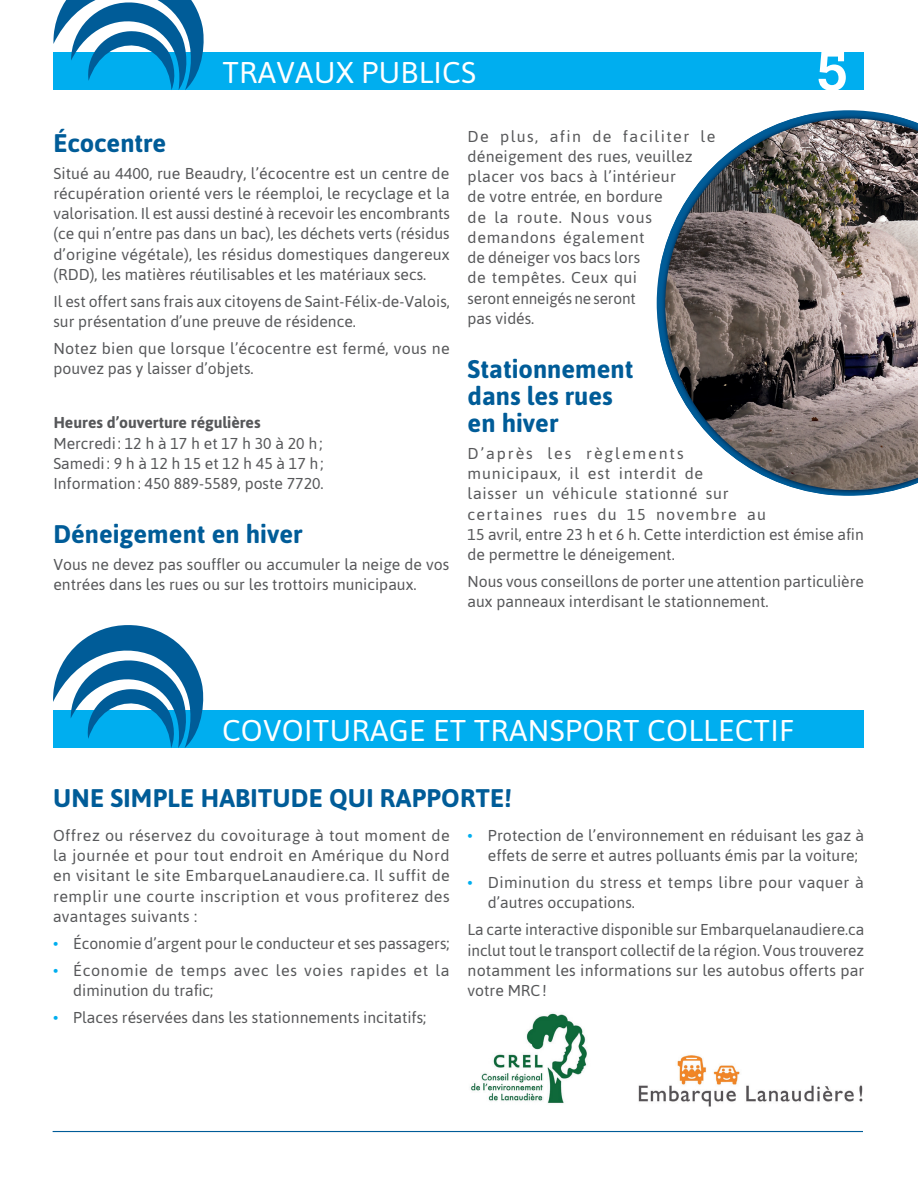
<style>
.page{position:relative;width:918px;height:1187px;background:#fff}
.page>*{position:absolute;margin:0;border:0;box-sizing:border-box;transform-origin:0 0}
.t1{font:500 55.5px "Boton";color:#fff}
.t2{font:30px "Asap";letter-spacing:.01em;color:#fff}
.t3{font:700 25.5px/27px "Asap";color:#005c98}
.t4{font:15.75px/20.2px "Asap";color:#57585a}
.t5{font:15.75px/20.2px "Asap";letter-spacing:.045em;color:#57585a}
.t6{font:15.75px/20.2px "Asap";letter-spacing:.02em;color:#57585a}
.t7{font:15.75px/20.2px "Asap";letter-spacing:.04em;color:#57585a}
.t8{font:700 15.75px "Asap";color:#57585a}
.s1{color:#00aeef}
</style>
<div class="page">
<hr style="left:53px;top:1131px;width:810px;height:1px;background:#005c98">
<div style="left:53px;top:710px;width:810px;height:38px;background:#00aeef"></div>
<svg style="left:53px;top:625px;width:151px;height:123px"></svg>
<svg style="left:656px;top:110px;width:230px;height:386px"></svg>
<img style="left:660px;top:114px;width:246px;height:381px">
<img style="left:665px;top:119px;width:253px;height:371px">
<div style="left:53px;top:52px;width:810px;height:38px;background:#00aeef"></div>
<img style="left:470px;top:1013px;width:117px;height:90px">
<img style="left:638px;top:1055px;width:225px;height:52px">
<svg style="left:53px;top:0;width:151px;height:90px"></svg>
<h2 class="t2" style="left:222px;top:53px;width:255px">TRAVAUX PUBLICS</h2>
<h1 class="t1" style="left:815px;top:38px;width:35px">5</h1>
<h3 class="t3" style="left:53px;top:128px;width:114px">Écocentre</h3>
<p class="t4" style="left:53px;top:162px;width:398px;text-align:justify">Situé au 4400, rue Beaudry, l’écocentre est un centre de récupération orienté vers le réemploi, le recyclage et la valorisation. Il est aussi destiné à recevoir les encombrants (ce qui n’entre pas dans un bac), les déchets verts (résidus d’origine végétale), les résidus domestiques dangereux (RDD), les matières réutilisables et les matériaux secs.</p>
<p class="t4" style="left:53px;top:291px;width:398px">Il est offert sans frais aux citoyens de Saint-Félix-de-Valois, sur présentation d’une preuve de résidence.</p>
<p class="t4" style="left:53px;top:338px;width:398px">Notez bien que lorsque l’écocentre est fermé, vous ne pouvez pas y laisser d’objets.</p>
<p class="t8" style="left:53px;top:412px;width:209px">Heures d’ouverture régulières</p>
<p class="t4" style="left:53px;top:432px;width:272px;text-align:justify">Mercredi : 12 h à 17 h et 17 h 30 à 20 h ; Samedi : 9 h à 12 h 15 et 12 h 45 à 17 h ; Information : 450 889-5589, poste 7720.</p>
<h3 class="t3" style="left:53px;top:520px;width:250px">Déneigement en hiver</h3>
<p class="t4" style="left:53px;top:554px;width:397px">Vous ne devez pas souffler ou accumuler la neige de vos entrées dans les rues ou sur les trottoirs municipaux.</p>
<p class="t4" style="left:467px;top:125px;width:249px">De plus, afin de faciliter le déneigement des rues, veuillez placer vos bacs à l’intérieur<br>de votre entrée, en bordure<br>de la route. Nous vous demandons également<br>de déneiger vos bacs lors<br>de tempêtes. Ceux qui<br>seront enneigés ne seront<br>pas vidés.</p>
<h3 class="t3" style="left:467px;top:354px;width:167px">Stationnement dans les rues en hiver</h3>
<p class="t5" style="left:467px;top:443px;width:398px">D’après les règlements<br>municipaux, il est interdit de<br>laisser un véhicule stationné sur<br>certaines rues du 15 novembre au<br>15 avril, entre 23 h et 6 h. Cette interdiction est émise afin de permettre le déneigement.</p>
<p class="t4" style="left:467px;top:571px;width:398px">Nous vous conseillons de porter une attention particulière aux panneaux interdisant le stationnement.</p>
<h2 class="t2" style="left:222px;top:711px;width:573px">COVOITURAGE ET TRANSPORT COLLECTIF</h2>
<h3 class="t3" style="left:53px;top:784px;width:460px">UNE SIMPLE HABITUDE QUI RAPPORTE!</h3>
<p class="t4" style="left:53px;top:825px;width:398px;text-align:justify">Offrez ou réservez du covoiturage à tout moment de la journée et pour tout endroit en Amérique du Nord en visitant le site EmbarqueLanaudiere.ca. Il suffit de remplir une courte inscription et vous profiterez des avantages suivants :</p>
<p class="t4" style="left:53px;top:933px;width:398px"><span class="s1">•</span> Économie d’argent pour le conducteur et ses passagers;</p>
<p class="t7" style="left:73px;top:960px;width:378px;text-indent:-20px"><span class="s1">•</span> Économie de temps avec les voies rapides et la diminution du trafic;</p>
<p class="t4" style="left:53px;top:1007px;width:375px"><span class="s1">•</span> Places réservées dans les stationnements incitatifs;</p>
<p class="t4" style="left:488px;top:825px;width:378px;text-indent:-20px"><span class="s1">•</span> Protection de l’environnement en réduisant les gaz à effets de serre et autres polluants émis par la voiture;</p>
<p class="t6" style="left:488px;top:872px;width:377px;text-indent:-20px"><span class="s1">•</span> Diminution du stress et temps libre pour vaquer à d’autres occupations.</p>
<p class="t4" style="left:467px;top:919px;width:398px;text-align:justify">La carte interactive disponible sur Embarquelanaudiere.ca inclut tout le transport collectif de la région. Vous trouverez notamment les informations sur les autobus offerts par votre MRC !</p>
</div>
